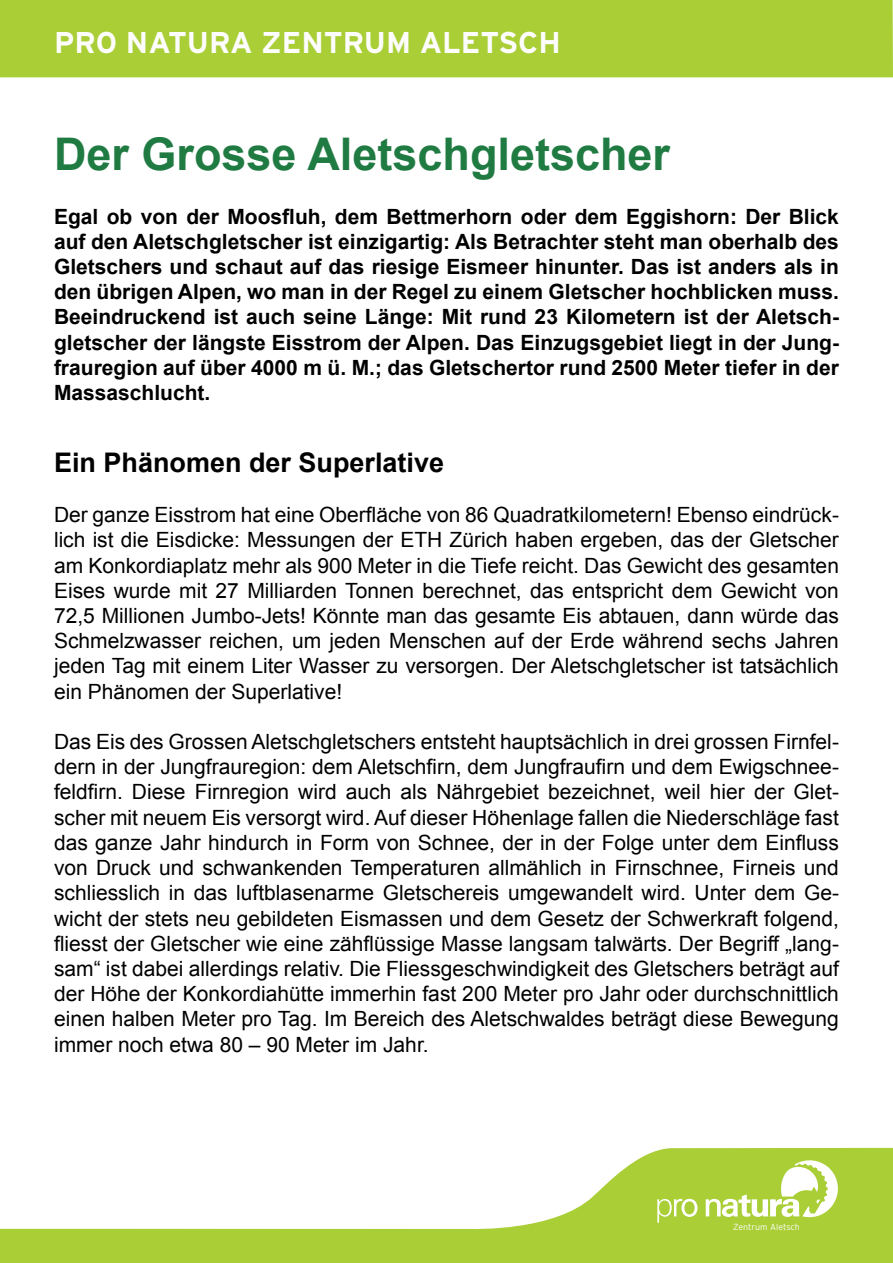
<style>
.page{position:relative;width:893px;height:1263px;background:#fff}
.page>*{position:absolute;margin:0;border:0;box-sizing:border-box;transform-origin:0 0}
.Titel_bold_dgrün{font:700 45px "Arial";color:#207b42}
.t1{font:700 30px "Interstate";color:#fdfdfd}
.Fliesstext_light_black{font:700 27px "Arial";color:#000}
.Fliesstext_light_black-2{font:21px/25.2px "Arial";color:#000;text-align:justify}
.Lead_bold_black{font:700 21px/25.2px "Arial";color:#000;text-align:justify}
.t2{font:300 8.85px "Interstate";letter-spacing:.005em;color:#fff}
</style>
<div class="page">
<div style="left:0;top:0;width:893px;height:77px;background:#a9ce36"></div>
<svg style="left:0;top:1148px;width:893px;height:115px"></svg>
<svg style="left:657px;top:1199px;width:40px;height:24px"></svg>
<svg style="left:706px;top:1160px;width:133px;height:58px"></svg>
<p class="t1" style="left:54px;top:26px;width:508px">PRO NATURA ZENTRUM ALETSCH</p>
<p class="Titel_bold_dgrün" style="left:54px;top:125px;width:618px">Der Grosse Aletschgletscher</p>
<p class="Lead_bold_black" style="left:54px;top:204px;width:786px">Egal ob von der Moosfluh, dem Bettmerhorn oder dem Eggishorn: Der Blick auf den Aletschgletscher ist einzigartig: Als Betrachter steht man oberhalb des Gletschers und schaut auf das riesige Eismeer hinunter. Das ist anders als in den übrigen Alpen, wo man in der Regel zu einem Gletscher hochblicken muss.<br>Beeindruckend ist auch seine Länge: Mit rund 23 Kilometern ist der Aletsch&shy;gletscher der längste Eisstrom der Alpen. Das Einzugsgebiet liegt in der Jung&shy;frauregion auf über 4000 m ü. M.; das Gletschertor rund 2500 Meter tiefer in der Massaschlucht.</p>
<p class="Fliesstext_light_black" style="left:54px;top:445px;width:392px">Ein Phänomen der Superlative</p>
<p class="Fliesstext_light_black-2" style="left:54px;top:502px;width:786px">Der ganze Eisstrom hat eine Oberfläche von 86 Quadratkilometern! Ebenso eindrück&shy;lich ist die Eisdicke: Messungen der ETH Zürich haben ergeben, das der Gletscher am Konkordiaplatz mehr als 900 Meter in die Tiefe reicht. Das Gewicht des gesamten Eises wurde mit 27 Milliarden Tonnen berechnet, das entspricht dem Gewicht von 72,5 Millionen Jumbo-Jets! Könnte man das gesamte Eis abtauen, dann würde das Schmelzwasser reichen, um jeden Menschen auf der Erde während sechs Jahren jeden Tag mit einem Liter Wasser zu versorgen. Der Aletschgletscher ist tatsächlich ein Phänomen der Superlative!</p>
<p class="Fliesstext_light_black-2" style="left:54px;top:729px;width:786px">Das Eis des Grossen Aletschgletschers entsteht hauptsächlich in drei grossen Firnfel&shy;dern in der Jungfrauregion: dem Aletschfirn, dem Jungfraufirn und dem Ewigschnee&shy;feldfirn. Diese Firnregion wird auch als Nährgebiet bezeichnet, weil hier der Glet&shy;scher mit neuem Eis versorgt wird. Auf dieser Höhenlage fallen die Niederschläge fast das ganze Jahr hindurch in Form von Schnee, der in der Folge unter dem Einfluss von Druck und schwankenden Temperaturen allmählich in Firnschnee, Firneis und schliesslich in das luftblasenarme Gletschereis umgewandelt wird. Unter dem Ge&shy;wicht der stets neu gebildeten Eismassen und dem Gesetz der Schwerkraft folgend, fliesst der Gletscher wie eine zähflüssige Masse langsam talwärts. Der Begriff „lang&shy;sam“ ist dabei allerdings relativ. Die Fliessgeschwindigkeit des Gletschers beträgt auf der Höhe der Konkordiahütte immerhin fast 200 Meter pro Jahr oder durchschnittlich einen halben Meter pro Tag. Im Bereich des Aletschwaldes beträgt diese Bewegung immer noch etwa 80 – 90 Meter im Jahr.</p>
<p class="t2" style="left:733px;top:1222px;width:68px">Zentrum Aletsch</p>
</div>
